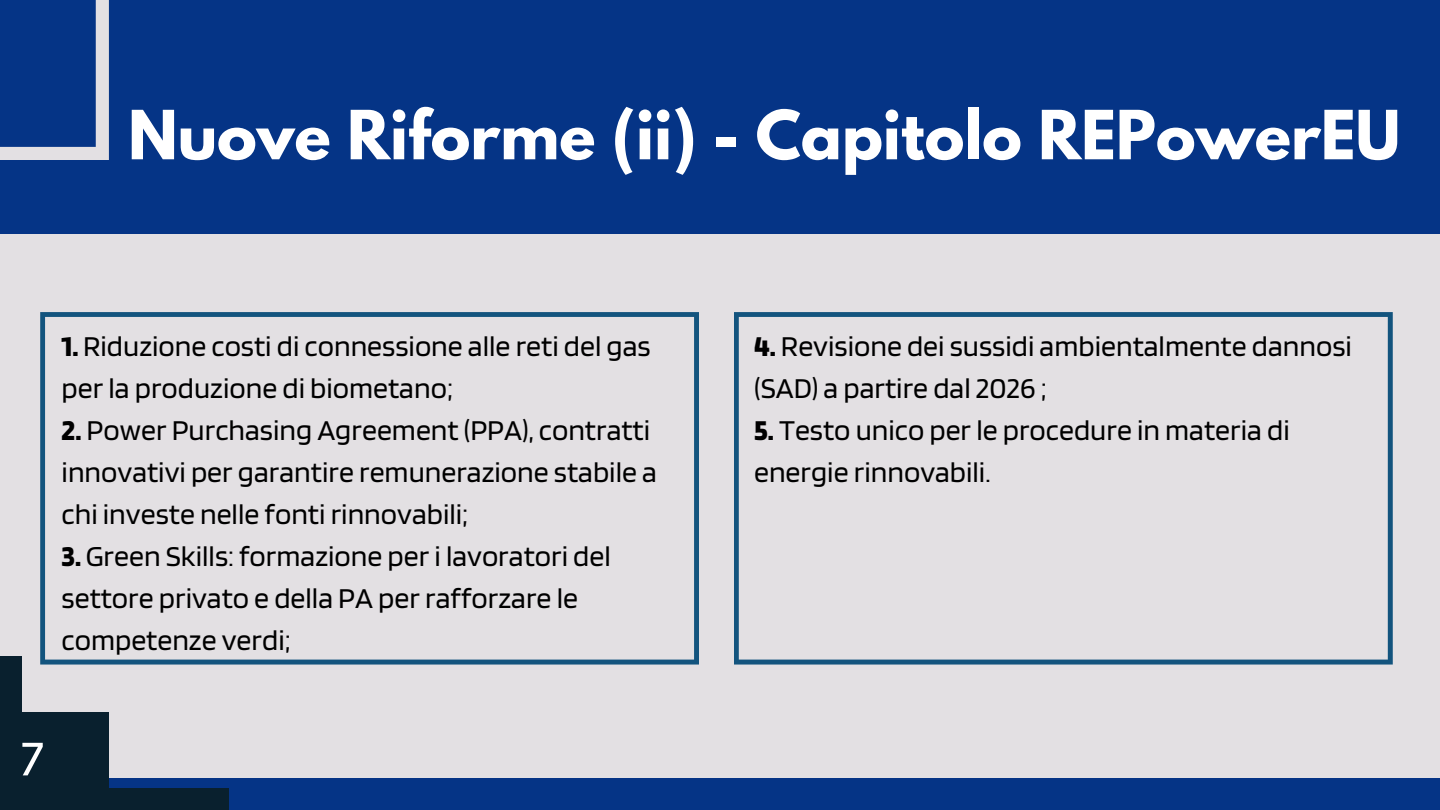
<style>
.page{position:relative;width:1440px;height:810px;background:#053486}
.page>*{position:absolute;margin:0;border:0;box-sizing:border-box;transform-origin:0 0}
.t1{font:700 60px "League Spartan";color:#fff}
.t2{font:52px "Blinker";color:#fff}
.t3{font:30px/42px "Blinker";color:#000}
.s1{font-weight:700}
</style>
<div class="page">
<div style="left:0;top:234px;width:1440px;height:544px;background:#e3e0e3"></div>
<svg style="left:40px;top:312px;width:659px;height:353px"></svg>
<svg style="left:734px;top:312px;width:659px;height:353px"></svg>
<svg style="left:0;top:0;width:109px;height:160px"></svg>
<div style="left:0;top:712px;width:109px;height:98px;background:#09202e"></div>
<div style="left:107px;top:788px;width:122px;height:22px;background:#09202e"></div>
<div style="left:0;top:657px;width:22px;height:72px;background:#09202e"></div>
<h1 class="t1" style="left:128px;top:105px;width:1274px">Nuove Riforme (ii) - Capitolo REPowerEU</h1>
<p class="t3" style="left:62px;top:324px;width:591px"><span class="s1">1.</span> Riduzione costi di connessione alle reti del gas per la produzione di biometano;</p>
<p class="t3" style="left:62px;top:408px;width:597px"><span class="s1">2.</span> Power Purchasing Agreement (PPA), contratti innovativi per garantire remunerazione stabile a chi investe nelle fonti rinnovabili;<br><span class="s1">3.</span>Green Skills: formazione per i lavoratori del settore privato e della PA per rafforzare le competenze verdi;</p>
<h2 class="t2" style="left:21px;top:725px;width:25px">7</h2>
<p class="t3" style="left:754px;top:324px;width:599px"><span class="s1">4.</span> Revisione dei sussidi ambientalmente dannosi (SAD) a partire dal 2026 ;</p>
<p class="t3" style="left:754px;top:408px;width:537px"><span class="s1">5.</span> Testo unico per le procedure in materia di energie rinnovabili.</p>
</div>
